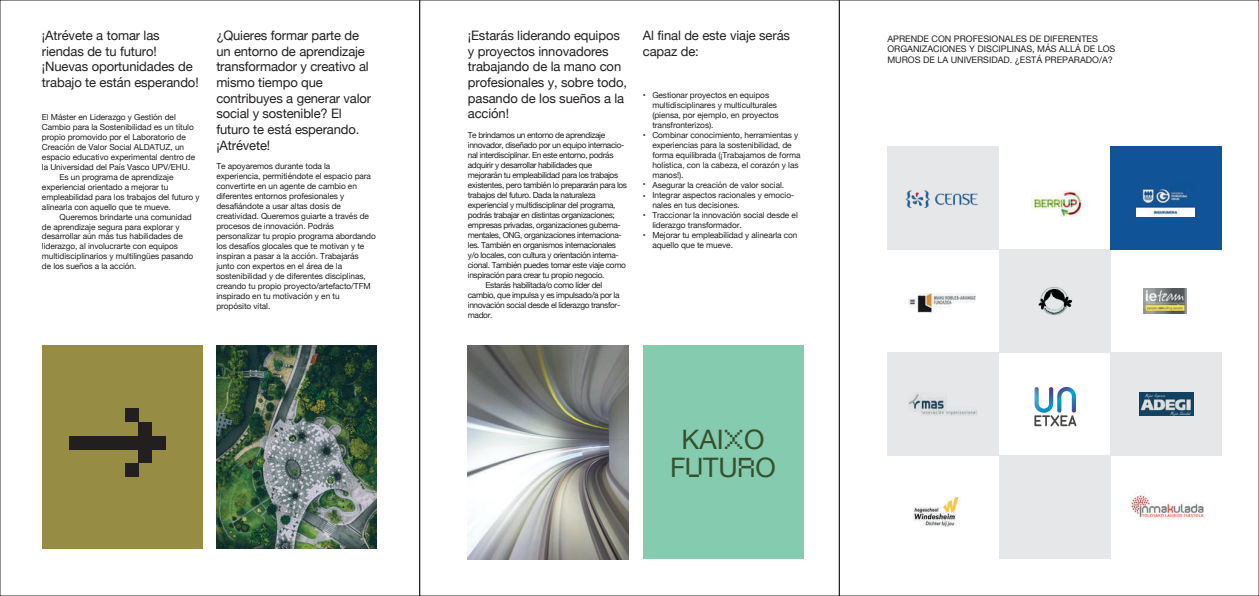
<style>
.page{position:relative;width:1259px;height:596px;background:#fff}
.page>*{position:absolute;margin:0;border:0;box-sizing:border-box;transform-origin:0 0}
.t1{font:26.8px/27.5px "Helvetica Neue";color:#37502d;text-align:center}
.t2{font:13px/15.6px "Helvetica Neue";letter-spacing:-.01em;color:#231f20}
.t3{font:9px/10.8px "Helvetica Neue";color:#231f20}
.t4{font:8.3px/10px "Helvetica Neue";letter-spacing:-.01em;color:#231f20}
.t5{font:8.3px "Helvetica Neue";letter-spacing:-.04em;color:#231f20}
.s1{font-family:"Neue Pixel"}
</style>
<div class="page">
<img style="left:216px;top:345px;width:160px;height:203px">
<div style="left:42px;top:345px;width:160px;height:203px;background:#968c44"></div>
<div style="left:999px;top:249px;width:111px;height:103px;background:#e6e7e9"></div>
<div style="left:887px;top:146px;width:112px;height:103px;background:#e6e7e9"></div>
<div style="left:1110px;top:352px;width:112px;height:103px;background:#e6e7e9"></div>
<div style="left:999px;top:455px;width:111px;height:103px;background:#e6e7e9"></div>
<div style="left:887px;top:352px;width:112px;height:103px;background:#e6e7e9"></div>
<img style="left:1032px;top:190px;width:53px;height:26px">
<img style="left:905px;top:190px;width:73px;height:17px">
<img style="left:913px;top:497px;width:46px;height:29px">
<img style="left:909px;top:293px;width:67px;height:20px">
<img style="left:1038px;top:287px;width:35px;height:28px">
<img style="left:909px;top:394px;width:68px;height:21px">
<img style="left:1131px;top:493px;width:73px;height:25px">
<img style="left:1143px;top:288px;width:43px;height:25px">
<img style="left:1139px;top:392px;width:54px;height:23px">
<div style="left:1110px;top:146px;width:112px;height:103px;background:#105497"></div>
<img style="left:1136px;top:187px;width:58px;height:29px">
<div style="left:642px;top:345px;width:161px;height:213px;background:#85cbaf"></div>
<img style="left:468px;top:345px;width:160px;height:213px">
<div style="left:125px;top:408px;width:13px;height:14px;background:#231f20"></div>
<div style="left:125px;top:463px;width:13px;height:13px;background:#231f20"></div>
<div style="left:138px;top:422px;width:14px;height:13px;background:#231f20"></div>
<div style="left:138px;top:449px;width:14px;height:14px;background:#231f20"></div>
<div style="left:69px;top:435px;width:97px;height:14px;background:#231f20"></div>
<img style="left:1034px;top:387px;width:43px;height:40px">
<h2 class="t2" style="left:42px;top:29px;width:158px">¡Atrévete a tomar las riendas de tu futuro! ¡Nuevas oportunidades de trabajo te están esperando!</h2>
<h2 class="t2" style="left:216px;top:29px;width:156px">¿Quieres formar parte de un entorno de aprendizaje transformador y creativo al mismo tiempo que contribuyes a generar valor social y sostenible? El futuro te está esperando. ¡Atrévete!</h2>
<p class="t4" style="left:42px;top:112px;width:135px">El Máster en Liderazgo y Gestión del</p>
<p class="t4" style="left:42px;top:122px;width:153px">Cambio para la Sostenibilidad es un título</p>
<p class="t4" style="left:42px;top:132px;width:145px">propio promovido por el Laboratorio de</p>
<p class="t4" style="left:42px;top:142px;width:144px">Creación de Valor Social ALDATUZ, un</p>
<p class="t4" style="left:42px;top:152px;width:155px">espacio educativo experimental dentro de</p>
<p class="t4" style="left:42px;top:162px;width:150px">la Universidad del País Vasco UPV/EHU.</p>
<p class="t4" style="left:60px;top:172px;width:115px">Es un programa de aprendizaje</p>
<p class="t4" style="left:42px;top:182px;width:128px">experiencial orientado a mejorar tu</p>
<p class="t4" style="left:42px;top:192px;width:159px">empleabilidad para los trabajos del futuro y</p>
<p class="t4" style="left:42px;top:202px;width:130px">alinearla con aquello que te mueve.</p>
<p class="t4" style="left:60px;top:212px;width:134px">Queremos brindarte una comunidad</p>
<p class="t4" style="left:42px;top:222px;width:139px">de aprendizaje segura para explorar y</p>
<p class="t4" style="left:42px;top:232px;width:142px">desarrollar aún más tus habilidades de</p>
<p class="t4" style="left:42px;top:242px;width:138px">liderazgo, al involucrarte con equipos</p>
<p class="t4" style="left:42px;top:252px;width:153px">multidisciplinarios y multilingües pasando</p>
<p class="t4" style="left:42px;top:262px;width:96px">de los sueños a la acción.</p>
<p class="t4" style="left:216px;top:162px;width:161px">Te apoyaremos durante toda la experiencia, permitiéndote el espacio para convertirte en un agente de cambio en diferentes entornos profesionales y desafiándote a usar altas dosis de creatividad. Queremos guiarte a través de procesos de innovación. Podrás personalizar tu propio programa abordando los desafíos glocales que te motivan y te inspiran a pasar a la acción. Trabajarás junto con expertos en el área de la sostenibilidad y de diferentes disciplinas, creando tu propio proyecto/artefacto/TFM inspirado en tu motivación y en tu propósito vital.</p>
<h2 class="t2" style="left:468px;top:29px;width:161px">¡Estarás liderando equipos y proyectos innovadores trabajando de la mano con profesionales y, sobre todo, pasando de los sueños a la acción!</h2>
<p class="t5" style="left:468px;top:129px;width:139px">Te brindamos un entorno de aprendizaje</p>
<p class="t5" style="left:468px;top:139px;width:158px">innovador, diseñado por un equipo internacio-</p>
<p class="t5" style="left:468px;top:149px;width:147px">nal interdisciplinar. En este entorno, podrás</p>
<p class="t5" style="left:468px;top:159px;width:126px">adquirir y desarrollar habilidades que</p>
<p class="t5" style="left:468px;top:169px;width:152px">mejorarán tu empleabilidad para los trabajos</p>
<p class="t5" style="left:468px;top:179px;width:161px">existentes, pero también lo prepararán para los</p>
<p class="t5" style="left:468px;top:189px;width:129px">trabajos del futuro. Dada la naturaleza</p>
<p class="t5" style="left:468px;top:199px;width:149px">experiencial y multidisciplinar del programa,</p>
<p class="t5" style="left:468px;top:209px;width:149px">podrás trabajar en distintas organizaciones;</p>
<p class="t5" style="left:468px;top:219px;width:154px">empresas privadas, organizaciones guberna-</p>
<p class="t5" style="left:468px;top:229px;width:155px">mentales, ONG, organizaciones internaciona-</p>
<p class="t5" style="left:468px;top:239px;width:150px">les. También en organismos internacionales</p>
<p class="t5" style="left:468px;top:249px;width:152px">y/o locales, con cultura y orientación interna-</p>
<p class="t5" style="left:468px;top:259px;width:159px">cional. También puedes tomar este viaje como</p>
<p class="t5" style="left:468px;top:269px;width:138px">inspiración para crear tu propio negocio.</p>
<p class="t5" style="left:485px;top:279px;width:118px">Estarás habilitada/o como líder del</p>
<p class="t5" style="left:468px;top:289px;width:153px">cambio, que impulsa y es impulsado/a por la</p>
<p class="t5" style="left:468px;top:299px;width:154px">innovación social desde el liderazgo transfor-</p>
<p class="t4" style="left:468px;top:310px;width:26px">mador.</p>
<h2 class="t2" style="left:643px;top:29px;width:149px">Al final de este viaje serás capaz de:</h2>
<p class="t4" style="left:652px;top:90px;width:150px">Gestionar proyectos en equipos multidisciplinares y multiculturales (piensa, por ejemplo, en proyectos transfronterizos).<br>Combinar conocimiento, herramientas y experiencias para la sostenibilidad, de forma equilibrada (¡Trabajamos de forma holística, con la cabeza, el corazón y las manos!).<br>Asegurar la creación de valor social.<br>Integrar aspectos racionales y emocio&shy;nales en tus decisiones.<br>Traccionar la innovación social desde el liderazgo transformador.<br>Mejorar tu empleabilidad y alinearla con aquello que te mueve.</p>
<p class="t4" style="left:642px;top:90px;width:4px">•</p>
<p class="t4" style="left:642px;top:131px;width:4px">•</p>
<p class="t4" style="left:642px;top:179px;width:4px;line-height:11px">• •</p>
<p class="t4" style="left:642px;top:210px;width:4px">•</p>
<p class="t4" style="left:642px;top:230px;width:4px">•</p>
<h1 class="t1" style="left:670px;top:427px;width:107px">KAI<span class="s1">X</span>O<br>F<span class="s1">U</span>TU<span class="s1">R</span>O</h1>
<p class="t3" style="left:887px;top:33px;width:230px">APRENDE CON PROFESIONALES DE DIFERENTES<br>ORGANIZACIONES Y DISCIPLINAS, MÁS ALLÁ DE LOS<br>MUROS DE LA UNIVERSIDAD. ¿ESTÁ PREPARADO/A?</p>
</div>
